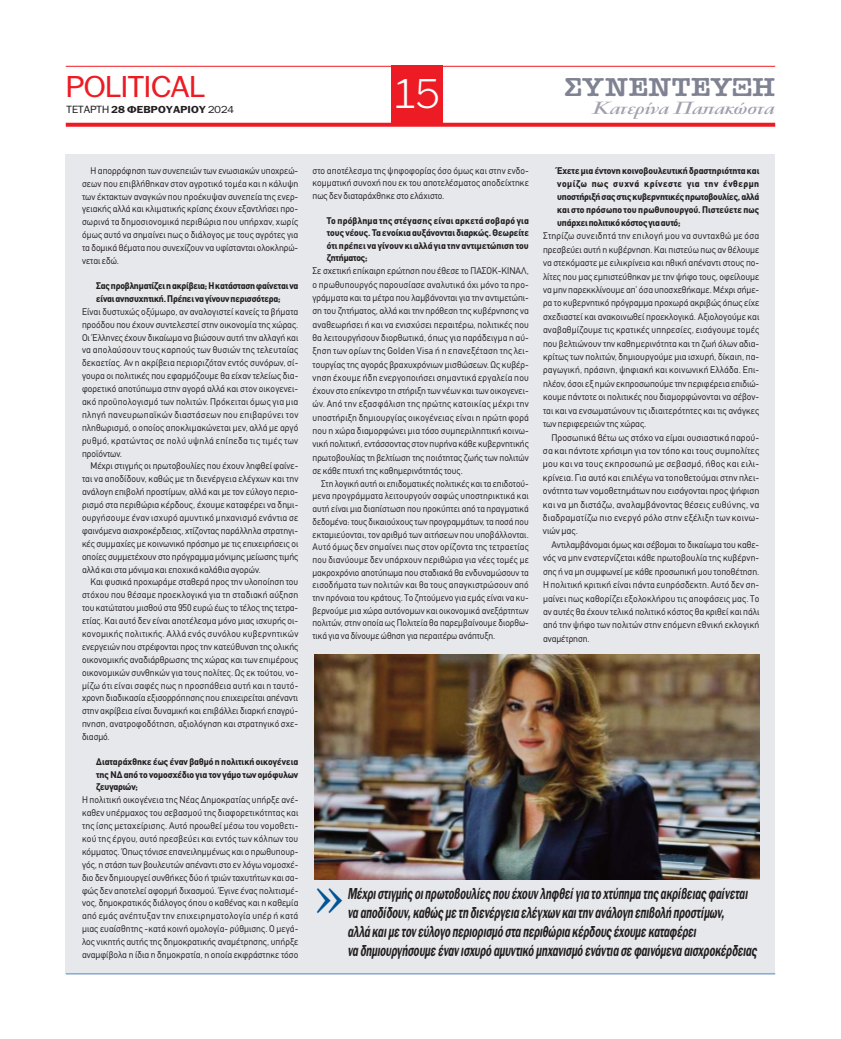
<style>
.page{position:relative;width:841px;height:1039px;background:#fff}
.page>*{position:absolute;margin:0;border:0;box-sizing:border-box;transform-origin:0 0}
.t1{font:63.2px "Katsoulidis";color:#005496;scale:.77 1}
.t2{font:300 40px "PF Franklin Gothic";color:#fff}
.t3{font:29px "PF Franklin Gothic";color:#ed1c24;scale:1.1 1}
.t4{font:26px "American Type ITC Hel Dm Bd";letter-spacing:.02em;color:#7f8292;scale:1.06 1}
.t5{font:italic 700 19.5px "PF Garamond Classic";color:#9fa0ac;scale:1.19 1}
.t6{font:16px/19.2px "Ethnos Franklin Demi";letter-spacing:-.005em;color:#231f20;scale:.66 1}
.t7{font:700 9.7px "PF Franklin Gothic";letter-spacing:.01em;color:#231f20;scale:1.1 1}
.t8{font:9.5px/12.9px "CF Din";color:#231f20;text-align:justify}
.t9{font:9.5px/12.7px "CF Din";color:#231f20;text-align:justify;scale:.95 1}
.t10{font:700 9.5px/13px "CF Din";letter-spacing:-.015em;color:#231f20;text-align:justify}
.s1{font-weight:400;font-size:10px}
.s2{font-weight:400}
</style>
<div class="page">
<div style="left:66px;top:154px;width:708px;height:819px;background:#e7e8ec"></div>
<hr style="left:66px;top:973px;width:708px;height:1px;background:#4f87c6">
<hr style="left:66px;top:66px;width:708px;height:1px;background:#ed1c24">
<svg style="left:66px;top:123px;width:708px;height:4px;background:#ee2b32"></svg>
<div style="left:391px;top:66px;width:51px;height:60px;background:#ed1c24"></div>
<img style="left:314px;top:654px;width:445px;height:225px">
<h3 class="t3" style="left:67px;top:76px;width:127px">ΡOLITICAL</h3>
<h2 class="t2" style="left:393px;top:71px;width:48px">15</h2>
<p class="t7" style="left:67px;top:104px;width:153px"><span class="s1">ΤΕΤΑΡΤΗ</span> 28 ΦΕΒΡΟΥΑΡΙΟΥ <span class="s2">2024</span></p>
<h3 class="t4" style="left:564px;top:72px;width:200px">ΣΥΝΕΝΤΕΥΞΗ</h3>
<h3 class="t5" style="left:593px;top:98px;width:154px">Κατερίνα Παπακώστα</h3>
<p class="t8" style="left:82px;top:165px;width:218px;text-indent:9px">Η απορρόφηση των συνεπειών των ενωσιακών υποχρεώ&shy;σεων που επιβλήθηκαν στον αγροτικό τομέα και η κάλυψη των έκτακτων αναγκών που προέκυψαν συνεπεία της ενερ&shy;γειακής αλλά και κλιματικής κρίσης έχουν εξαντλήσει προ&shy;σωρινά τα δημοσιονομικά περιθώρια που υπήρχαν, χωρίς όμως αυτό να σημαίνει πως ο διάλογος με τους αγρότες για τα δομικά θέματα που συνεχίζουν να υφίστανται ολοκληρώ&shy;νεται εδώ.</p>
<p class="t10" style="left:96px;top:281px;width:203px;line-height:12.5px">Σας προβληματίζει η ακρίβεια; Η κατάσταση φαίνεται να είναι ανησυχητική. Πρέπει να γίνουν περισσότερα;</p>
<p class="t8" style="left:82px;top:306px;width:218px">Είναι δυστυχώς οξύμωρο, αν αναλογιστεί κανείς τα βήματα προόδου που έχουν συντελεστεί στην οικονομία της χώρας.<br>Οι Έλληνες έχουν δικαίωμα να βιώσουν αυτή την αλλαγή και να απολαύσουν τους καρπούς των θυσιών της τελευταίας δεκαετίας. Αν η ακρίβεια περιοριζόταν εντός συνόρων, σί&shy;γουρα οι πολιτικές που εφαρμόζουμε θα είχαν τελείως δια&shy;φορετικό αποτύπωμα στην αγορά αλλά και στον οικογενει&shy;ακό προϋπολογισμό των πολιτών. Πρόκειται όμως για μια πληγή πανευρωπαϊκών διαστάσεων που επιβαρύνει τον πληθωρισμό, ο οποίος αποκλιμακώνεται μεν, αλλά με αργό ρυθμό, κρατώντας σε πολύ υψηλά επίπεδα τις τιμές των προϊόντων.</p>
<p class="t8" style="left:82px;top:460px;width:218px;text-indent:9px">Μέχρι στιγμής οι πρωτοβουλίες που έχουν ληφθεί φαίνε&shy;ται να αποδίδουν, καθώς με τη διενέργεια ελέγχων και την ανάλογη επιβολή προστίμων, αλλά και με τον εύλογο περιο&shy;ρισμό στα περιθώρια κέρδους, έχουμε καταφέρει να δημι&shy;ουργήσουμε έναν ισχυρό αμυντικό μηχανισμό ενάντια σε φαινόμενα αισχροκέρδειας, χτίζοντας παράλληλα στρατηγι&shy;κές συμμαχίες με κοινωνικό πρόσημο με τις επιχειρήσεις οι οποίες συμμετέχουν στο πρόγραμμα μόνιμης μείωσης τιμής αλλά και στα μόνιμα και εποχικά καλάθια αγορών.</p>
<p class="t8" style="left:82px;top:576px;width:218px;text-indent:9px">Και φυσικά προχωράμε σταθερά προς την υλοποίηση του στόχου που θέσαμε προεκλογικά για τη σταδιακή αύξηση του κατώτατου μισθού στα 950 ευρώ έως το τέλος της τετρα&shy;ετίας. Και αυτό δεν είναι αποτέλεσμα μόνο μιας ισχυρής οι&shy;κονομικής πολιτικής. Αλλά ενός συνόλου κυβερνητικών ενεργειών που στρέφονται προς την κατεύθυνση της ολικής οικονομικής αναδιάρθρωσης της χώρας και των επιμέρους οικονομικών συνθηκών για τους πολίτες. Ως εκ τούτου, νο&shy;μίζω ότι είναι σαφές πως η προσπάθεια αυτή και η ταυτό&shy;χρονη διαδικασία εξισορρόπησης που επιχειρείται απέναντι στην ακρίβεια είναι δυναμική και επιβάλλει διαρκή επαγρύ&shy;πνηση, ανατροφοδότηση, αξιολόγηση και στρατηγικό σχε&shy;διασμό.</p>
<p class="t10" style="left:96px;top:756px;width:203px;line-height:12.5px">Διαταράχθηκε έως έναν βαθμό η πολιτική οικογένεια της ΝΔ από το νομοσχέδιο για τον γάμο των ομόφυλων ζευγαριών;</p>
<p class="t8" style="left:82px;top:794px;width:218px">Η πολιτική οικογένεια της Νέας Δημοκρατίας υπήρξε ανέ&shy;καθεν υπέρμαχος του σεβασμού της διαφορετικότητας και της ίσης μεταχείρισης. Αυτό προωθεί μέσω του νομοθετι&shy;κού της έργου, αυτό πρεσβεύει και εντός των κόλπων του κόμματος. Όπως τόνισε επανειλημμένως και ο πρωθυπουρ&shy;γός, η στάση των βουλευτών απέναντι στο εν λόγω νομοσχέ&shy;διο δεν δημιουργεί συνθήκες δύο ή τριών ταχυτήτων και σα&shy;φώς δεν αποτελεί αφορμή διχασμού. Έγινε ένας πολιτισμέ&shy;νος, δημοκρατικός διάλογος όπου ο καθένας και η καθεμία από εμάς ανέπτυξαν την επιχειρηματολογία υπέρ ή κατά μιας ευαίσθητης -κατά κοινή ομολογία- ρύθμισης. Ο μεγά&shy;λος νικητής αυτής της δημοκρατικής αναμέτρησης, υπήρξε αναμφίβολα η ίδια η δημοκρατία, η οποία εκφράστηκε τόσο</p>
<p class="t8" style="left:312px;top:165px;width:218px">στο αποτέλεσμα της ψηφοφορίας όσο όμως και στην ενδο&shy;κομματική συνοχή που εκ του αποτελέσματος αποδείχτηκε πως δεν διαταράχθηκε στο ελάχιστο.</p>
<p class="t10" style="left:326px;top:216px;width:203px;line-height:12.3px">Το πρόβλημα της στέγασης είναι αρκετά σοβαρό για τους νέους. Τα ενοίκια αυξάνονται διαρκώς. Θεωρείτε ότι πρέπει να γίνουν κι αλλά για την αντιμετώπιση του ζητήματος;</p>
<p class="t8" style="left:312px;top:265px;width:218px;line-height:13.3px">Σε σχετική επίκαιρη ερώτηση που έθεσε το ΠΑΣΟΚ-ΚΙΝΑΛ, ο πρωθυπουργός παρουσίασε αναλυτικά όχι μόνο τα προ&shy;γράμματα και τα μέτρα που λαμβάνονται για την αντιμετώπι&shy;ση του ζητήματος, αλλά και την πρόθεση της κυβέρνησης να αναθεωρήσει ή και να ενισχύσει περαιτέρω, πολιτικές που θα λειτουργήσουν διορθωτικά, όπως για παράδειγμα η αύ&shy;ξηση των ορίων της Golden Visa ή η επανεξέταση της λει&shy;τουργίας της αγοράς βραχυχρόνιων μισθώσεων. Ως κυβέρ&shy;νηση έχουμε ήδη ενεργοποιήσει σημαντικά εργαλεία που έχουν στο επίκεντρο τη στήριξη των νέων και των οικογενει&shy;ών. Από την εξασφάλιση της πρώτης κατοικίας μέχρι την υποστήριξη δημιουργίας οικογένειας είναι η πρώτη φορά που η χώρα διαμορφώνει μια τόσο συμπεριληπτική κοινω&shy;νική πολιτική, εντάσσοντας στον πυρήνα κάθε κυβερνητικής πρωτοβουλίας τη βελτίωση της ποιότητας ζωής των πολιτών σε κάθε πτυχή της καθημερινότητάς τους.</p>
<p class="t9" style="left:312px;top:478px;width:229px;text-indent:9px">Στη λογική αυτή οι επιδοματικές πολιτικές και τα επιδοτού&shy;μενα προγράμματα λειτουργούν σαφώς υποστηρικτικά και αυτή είναι μια διαπίστωση που προκύπτει από τα πραγματικά δεδομένα: τους δικαιούχους των προγραμμάτων, τα ποσά που εκταμιεύονται, τον αριθμό των αιτήσεων που υποβάλλονται.<br>Αυτό όμως δεν σημαίνει πως στον ορίζοντα της τετραετίας που διανύουμε δεν υπάρχουν περιθώρια για νέες τομές με μακροχρόνιο αποτύπωμα που σταδιακά θα ενδυναμώσουν τα εισοδήματα των πολιτών και θα τους απαγκιστρώσουν από την πρόνοια του κράτους. Το ζητούμενο για εμάς είναι να κυ&shy;βερνούμε μια χώρα αυτόνομων και οικονομικά ανεξάρτητων πολιτών, στην οποία ως Πολιτεία θα παρεμβαίνουμε διορθω&shy;τικά για να δίνουμε ώθηση για περαιτέρω ανάπτυξη.</p>
<p class="t10" style="left:557px;top:165px;width:203px">Έχετε μια έντονη κοινοβουλευτική δραστηριότητα και νομίζω πως συχνά κρίνεστε για την ένθερμη υποστήριξή σας στις κυβερνητικές πρωτοβουλίες, αλλά και στο πρόσωπο του πρωθυπουργού. Πιστεύετε πως υπάρχει πολιτικό κόστος για αυτό;</p>
<p class="t8" style="left:542px;top:230px;width:218px;line-height:13.4px">Στηρίζω συνειδητά την επιλογή μου να συνταχθώ με όσα πρεσβεύει αυτή η κυβέρνηση. Και πιστεύω πως αν θέλουμε να στεκόμαστε με ειλικρίνεια και ηθική απέναντι στους πο&shy;λίτες που μας εμπιστεύθηκαν με την ψήφο τους, οφείλουμε να μην παρεκκλίνουμε απ’ όσα υποσχεθήκαμε. Μέχρι σήμε&shy;ρα το κυβερνητικό πρόγραμμα προχωρά ακριβώς όπως είχε σχεδιαστεί και ανακοινωθεί προεκλογικά. Αξιολογούμε και αναβαθμίζουμε τις κρατικές υπηρεσίες, εισάγουμε τομές που βελτιώνουν την καθημερινότητα και τη ζωή όλων αδια&shy;κρίτως των πολιτών, δημιουργούμε μια ισχυρή, δίκαιη, πα&shy;ραγωγική, πράσινη, ψηφιακή και κοινωνική Ελλάδα. Επι&shy;πλέον, όσοι εξ ημών εκπροσωπούμε την περιφέρεια επιδιώ&shy;κουμε πάντοτε οι πολιτικές που διαμορφώνονται να σέβον&shy;ται και να ενσωματώνουν τις ιδιαιτερότητες και τις ανάγκες των περιφερειών της χώρας.</p>
<p class="t8" style="left:542px;top:431px;width:218px;line-height:13.4px;text-indent:9px">Προσωπικά θέτω ως στόχο να είμαι ουσιαστικά παρού&shy;σα και πάντοτε χρήσιμη για τον τόπο και τους συμπολίτες μου και να τους εκπροσωπώ με σεβασμό, ήθος και ειλι&shy;κρίνεια. Για αυτό και επιλέγω να τοποθετούμαι στην πλει&shy;ονότητα των νομοθετημάτων που εισάγονται προς ψήφιση και να μη διστάζω, αναλαμβάνοντας θέσεις ευθύνης, να διαδραματίζω πιο ενεργό ρόλο στην εξέλιξη των κοινω&shy;νιών μας.</p>
<p class="t8" style="left:542px;top:539px;width:218px;line-height:13.4px;text-indent:9px">Αντιλαμβάνομαι όμως και σέβομαι το δικαίωμα του καθε&shy;νός να μην ενστερνίζεται κάθε πρωτοβουλία της κυβέρνη&shy;σης ή να μη συμφωνεί με κάθε προσωπική μου τοποθέτηση.<br>Η πολιτική κριτική είναι πάντα ευπρόσδεκτη. Αυτό δεν ση&shy;μαίνει πως καθορίζει εξολοκλήρου τις αποφάσεις μας. Το αν αυτές θα έχουν τελικά πολιτικό κόστος θα κριθεί και πάλι από την ψήφο των πολιτών στην επόμενη εθνική εκλογική αναμέτρηση.</p>
<p class="t6" style="left:347px;top:883px;width:625px">Μέχριστιγμής οιπρωτοβουλίες που έχουν ληφθείγια το χτύπημα της ακρίβειας φαίνεται να αποδίδουν,καθώς με τη διενέργεια ελέγχων καιτην ανάλογ η επιβολή προστίμων,<br>αλλά καιμε τον εύλογο περιορισμό στα περιθώρια κέρδους έχουμε καταφέρει<br>να δημιουργήσουμε έναν ισχυρό αμυντικό μηχανισμό ενάντια σε φαινόμενα αισχροκέρδειας</p>
<h1 class="t1" style="left:344px;top:944px;width:42px;rotate:-180deg">«</h1>
</div>
